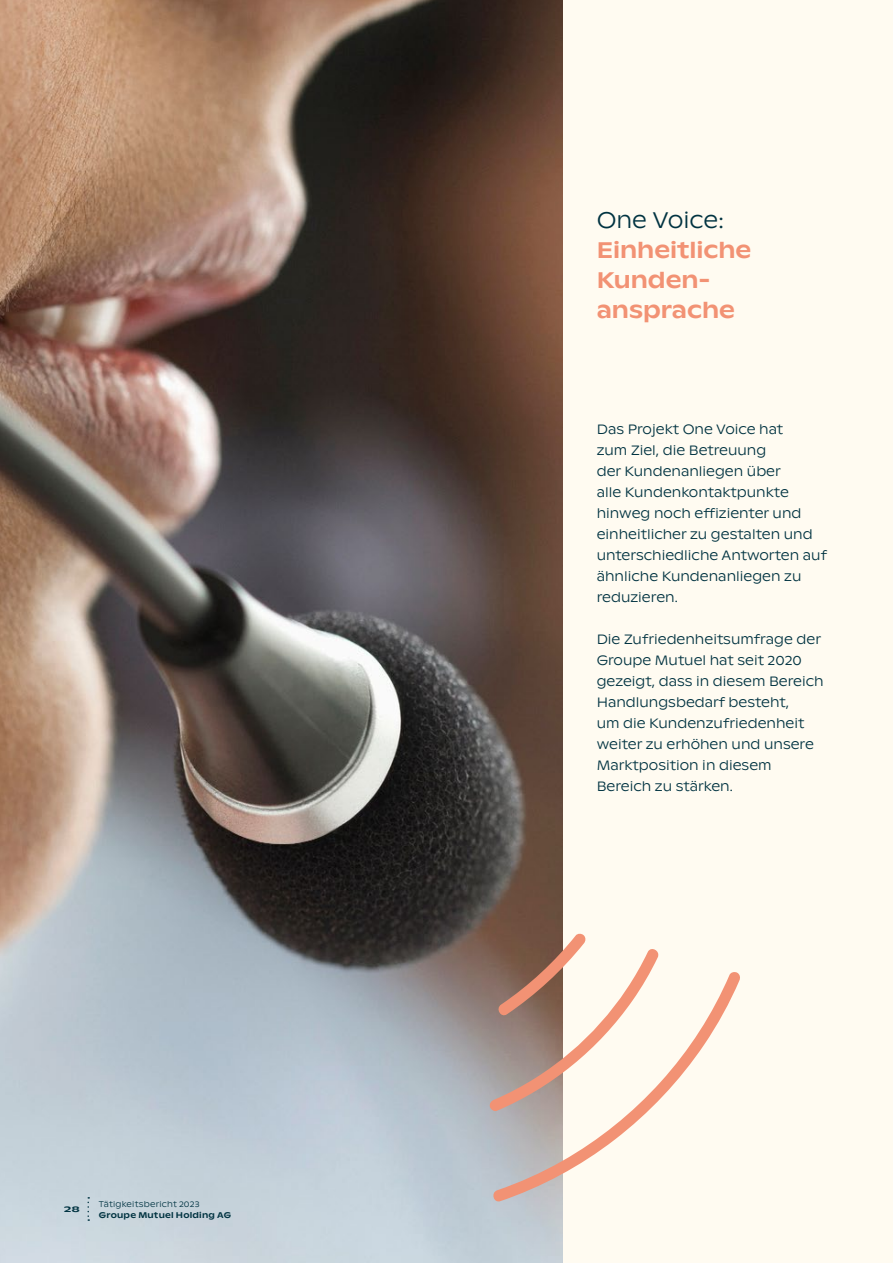
<style>
.page{position:relative;width:893px;height:1263px;background:#fffbf1}
.page>*{position:absolute;margin:0;border:0;box-sizing:border-box;transform-origin:0 0}
.t1{font:500 22.5px/30px "ABC Ginto Nord";color:#f29274}
.t2{font:300 22.5px "ABC Ginto Nord";color:#003341}
.t3{font:300 13.5px/21px "ABC Ginto Nord";color:#003341}
.t4{font:300 8.25px "ABC Ginto Nord";letter-spacing:.02em;color:#003341}
.t5{font:500 8.25px "ABC Ginto Nord";letter-spacing:.025em;color:#003341}
.t6{font:500 8.25px "ABC Ginto Nord";letter-spacing:.025em;color:#003341;scale:1.5 1}
</style>
<div class="page">
<img style="left:0;top:0;width:563px;height:1263px">
<svg style="left:490px;top:972px;width:250px;height:231px"></svg>
<svg style="left:489px;top:933px;width:172px;height:179px"></svg>
<svg style="left:87px;top:1197px;width:2px;height:24px"></svg>
<p class="t6" style="left:64px;top:1204px;width:12px">28</p>
<p class="t4" style="left:99px;top:1199px;width:102px">Tätigkeitsbericht 2023</p>
<p class="t5" style="left:99px;top:1209px;width:134px">Groupe Mutuel Holding AG</p>
<h1 class="t2" style="left:597px;top:207px;width:129px">One Voice:</h1>
<h1 class="t1" style="left:597px;top:235px;width:156px">Einheitliche<br>Kunden&shy;ansprache</h1>
<p class="t3" style="left:597px;top:418px;width:232px">Das Projekt One Voice hat<br>zum Ziel, die Betreuung<br>der Kundenanliegen über<br>alle Kundenkontaktpunkte hinweg noch effizienter und einheitlicher zu gestalten und unterschiedliche Antworten auf ähnliche Kundenanliegen zu reduzieren.</p>
<p class="t3" style="left:597px;top:628px;width:228px">Die Zufriedenheitsumfrage der<br>Groupe Mutuel hat seit 2020 gezeigt, dass in diesem Bereich<br>Handlungsbedarf besteht,<br>um die Kundenzufriedenheit weiter zu erhöhen und unsere<br>Marktposition in diesem<br>Bereich zu stärken.</p>
</div>
